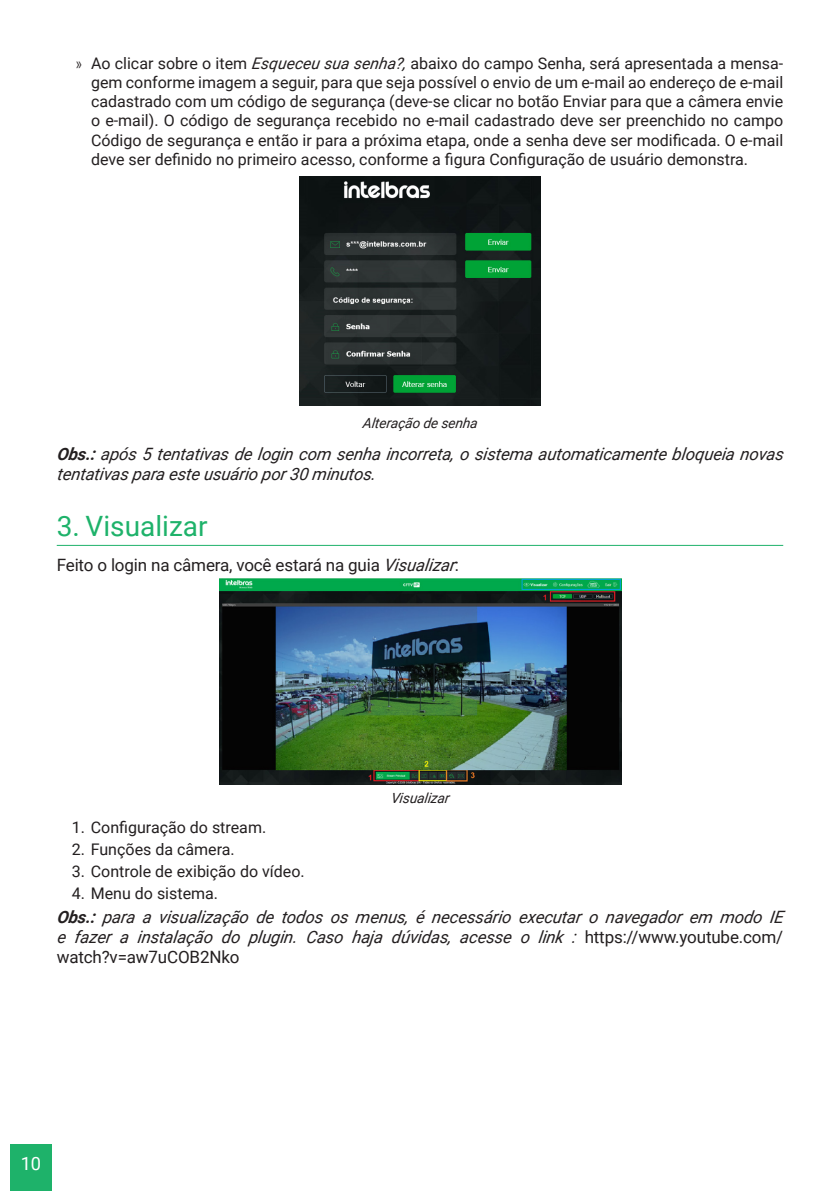
<style>
.page{position:relative;width:840px;height:1191px;background:#fff}
.page>*{position:absolute;margin:0;border:0;box-sizing:border-box;transform-origin:0 0}
.t1{font:28px "Roboto";color:#1eb26a}
.t2{font:18.2px "Roboto";color:#fff}
._0__Corpo_de_texto{font:italic 17px/20.4px "Roboto";letter-spacing:-.01em;color:#231f20}
._0__Corpo_de_texto-2{font:17px "Roboto";letter-spacing:-.01em;color:#231f20}
.t3{font:16px/19.2px "Roboto";color:#231f20;text-align:justify}
._7__Legenda{font:italic 14px "Roboto";color:#231f20}
.s1{font-family:"Frutiger LT Std";font-weight:300;font-stretch:condensed}
.s2{font-style:italic}
.s3{font-weight:700}
.s4{font-style:normal}
</style>
<div class="page">
<div style="left:10px;top:1144px;width:42px;height:47px;background:#1eb26a"></div>
<hr style="left:57px;top:545px;width:725px;height:1px;background:#1eb26a">
<img style="left:299px;top:177px;width:241px;height:228px">
<img style="left:219px;top:578px;width:402px;height:206px">
<p class="t3" style="left:91px;top:53px;width:693px;text-indent:-16px"><span class="s1">»</span> Ao clicar sobre o item <span class="s2">Esqueceu sua senha?,</span> abaixo do campo Senha, será apresentada a mensa&shy;gem conforme imagem a seguir, para que seja possível o envio de um e-mail ao endereço de e-mail cadastrado com um código de segurança (deve-se clicar no botão Enviar para que a câmera envie o e-mail). O código de segurança recebido no e-mail cadastrado deve ser preenchido no campo Código de segurança e então ir para a próxima etapa, onde a senha deve ser modificada. O e-mail deve ser definido no primeiro acesso, conforme a figura Configuração de usuário demonstra.</p>
<p class="_7__Legenda" style="left:362px;top:413px;width:119px">Alteração de senha</p>
<p class="_0__Corpo_de_texto" style="left:57px;top:443px;width:731px"><span class="s3">Obs.:</span> ap ós 5 tentativas de login com senha incorreta, o sistema automaticamente bloqueia novas tentativas para este usuário por30 minutos.</p>
<p class="t1" style="left:57px;top:507px;width:152px">3. Visualizar</p>
<p class="_0__Corpo_de_texto-2" style="left:57px;top:553px;width:403px">Feito o login na câmera, você estará na guia <span class="s2">Visualizar</span>:</p>
<p class="_7__Legenda" style="left:390px;top:788px;width:63px">Visualizar</p>
<p class="t3" style="left:72px;top:817px;width:196px">1. Configuração do stream.</p>
<p class="t3" style="left:72px;top:839px;width:164px">2. Funções da câmera.</p>
<p class="t3" style="left:72px;top:861px;width:234px">3. Controle de exibição do vídeo.</p>
<p class="t3" style="left:72px;top:883px;width:148px">4. Menu do sistema.</p>
<p class="_0__Corpo_de_texto" style="left:57px;top:905px;width:731px"><span class="s3">Obs.:</span> para a visualização de todos os menus, é necessário executar o navegador em modo IE e fazer a instalação do plugin. Caso haja dúvidas, acesse o link : <span class="s4">h t t p s : // w w w. y o u t u b e . c o m / watch?v=aw7uCOB2Nko</span></p>
<p class="t2" style="left:21px;top:1151px;width:22px">10</p>
</div>
